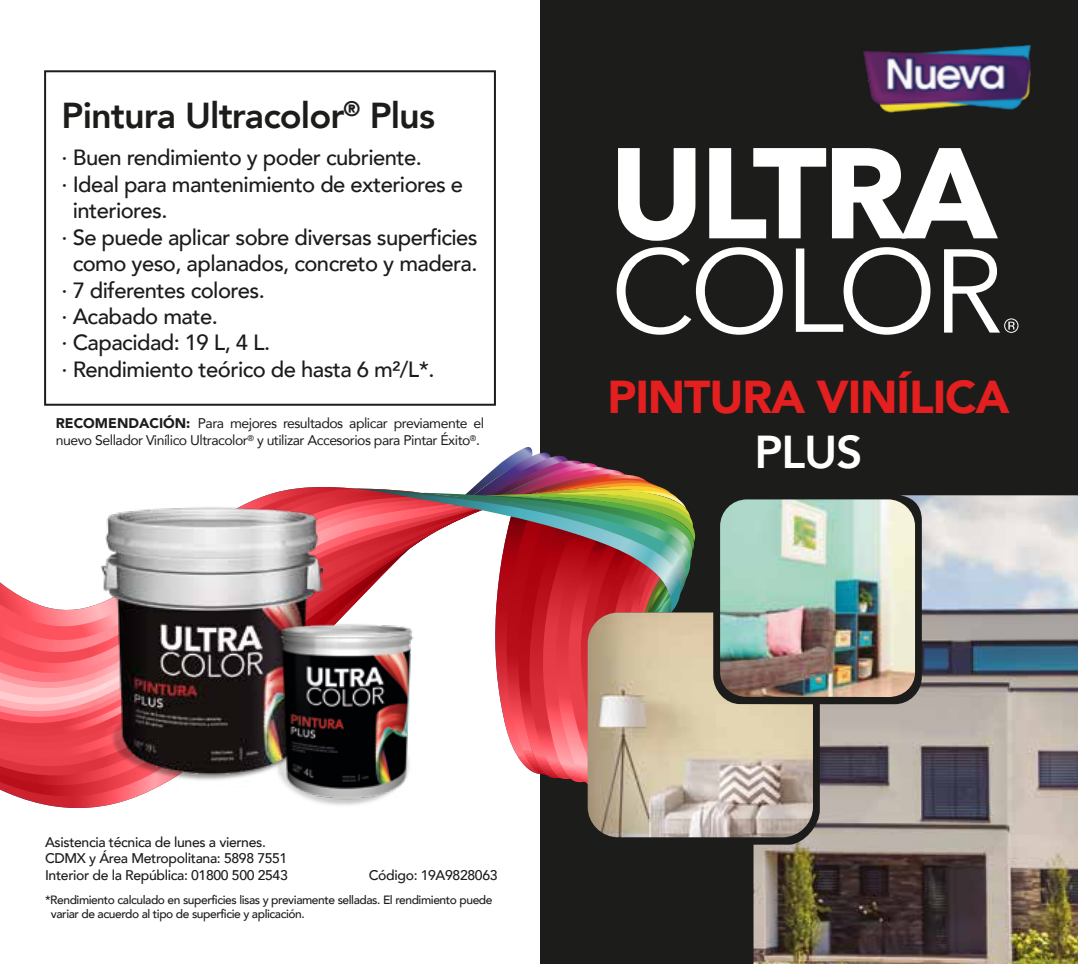
<style>
.page{position:relative;width:1078px;height:964px;background:#fff}
.page>*{position:absolute;margin:0;border:0;box-sizing:border-box;transform-origin:0 0}
.t1{font:900 46px "Avenir";letter-spacing:-.025em;color:#e31f20}
.t2{font:800 46px "Avenir";color:#fff}
.t3{font:800 36px "Avenir";letter-spacing:-.025em;color:#1c1c1b}
.t4{font:500 22px "Avenir";letter-spacing:-.025em;color:#1c1c1b}
.t5{font:14px/16.8px "Avenir";letter-spacing:-.035em;color:#1c1c1b}
.t6{font:500 14px/16.8px "Avenir";letter-spacing:-.025em;color:#1c1c1b}
.t7{font:500 12px/14px "Avenir";letter-spacing:-.035em;color:#1c1c1b}
.s1{font-weight:900}
</style>
<div class="page">
<div style="left:540px;top:0;width:537px;height:964px;background:#1c1c1b"></div>
<img style="left:863px;top:44px;width:168px;height:69px">
<svg style="left:0;top:487px;width:352px;height:317px"></svg>
<svg style="left:352px;top:447px;width:322px;height:337px"></svg>
<img style="left:42px;top:626px;width:163px;height:182px">
<img style="left:205px;top:652px;width:275px;height:152px">
<div style="left:44px;top:70px;width:452px;height:336px;border:2px solid #1c1c1b"></div>
<img style="left:102px;top:497px;width:220px;height:281px">
<img style="left:256px;top:614px;width:178px;height:192px">
<svg style="left:588px;top:495px;width:165px;height:343px"></svg>
<img style="left:753px;top:495px;width:324px;height:469px">
<img style="left:587px;top:612px;width:225px;height:225px">
<img style="left:720px;top:499px;width:194px;height:198px">
<svg style="left:616px;top:148px;width:383px;height:187px"></svg>
<svg style="left:1004px;top:318px;width:14px;height:15px"></svg>
<h2 class="t3" style="left:62px;top:88px;width:375px">Pintura Ultracolor<sup>®</sup> Plus</h2>
<p class="t4" style="left:62px;top:139px;width:362px">· Buen rendimiento y poder cubriente.</p>
<p class="t4" style="left:62px;top:165px;width:403px">· Ideal para mantenimiento de exteriores e</p>
<p class="t4" style="left:73px;top:192px;width:96px">interiores.</p>
<p class="t4" style="left:62px;top:218px;width:417px">· Se puede aplicar sobre diversas superficies</p>
<p class="t4" style="left:73px;top:244px;width:406px">como yeso, aplanados, concreto y madera.</p>
<p class="t4" style="left:62px;top:271px;width:205px">· 7 diferentes colores.</p>
<p class="t4" style="left:62px;top:297px;width:158px">· Acabado mate.</p>
<p class="t4" style="left:62px;top:324px;width:210px">· Capacidad: 19 L, 4 L.</p>
<p class="t4" style="left:62px;top:350px;width:374px">· Rendimiento teórico de hasta 6 m²/L*.</p>
<p class="t5" style="left:56px;top:415px;width:430px"><span class="s1">RECOMENDACIÓN:</span> Para mejores resultados aplicar previamente el nuevo Sellador Vinílico Ultracolor<sup>®</sup> y utilizar Accesorios para Pintar Éxito<sup>®</sup>.</p>
<h1 class="t1" style="left:607px;top:357px;width:403px">PINTURA VINÍLICA</h1>
<h1 class="t2" style="left:754px;top:416px;width:110px">PLUS</h1>
<p class="t6" style="left:45px;top:832px;width:244px">Asistencia técnica de lunes a viernes.<br>CDMX y Área Metropolitana: 5898 7551<br>Interior de la República: 01800 500 2543</p>
<p class="t6" style="left:369px;top:866px;width:130px">Código: 19A9828063</p>
<p class="t7" style="left:51px;top:892px;width:443px;text-indent:-6px">*Rendimiento calculado en superficies lisas y previamente selladas. El rendimiento puede variar de acuerdo al tipo de superficie y aplicación.</p>
</div>
